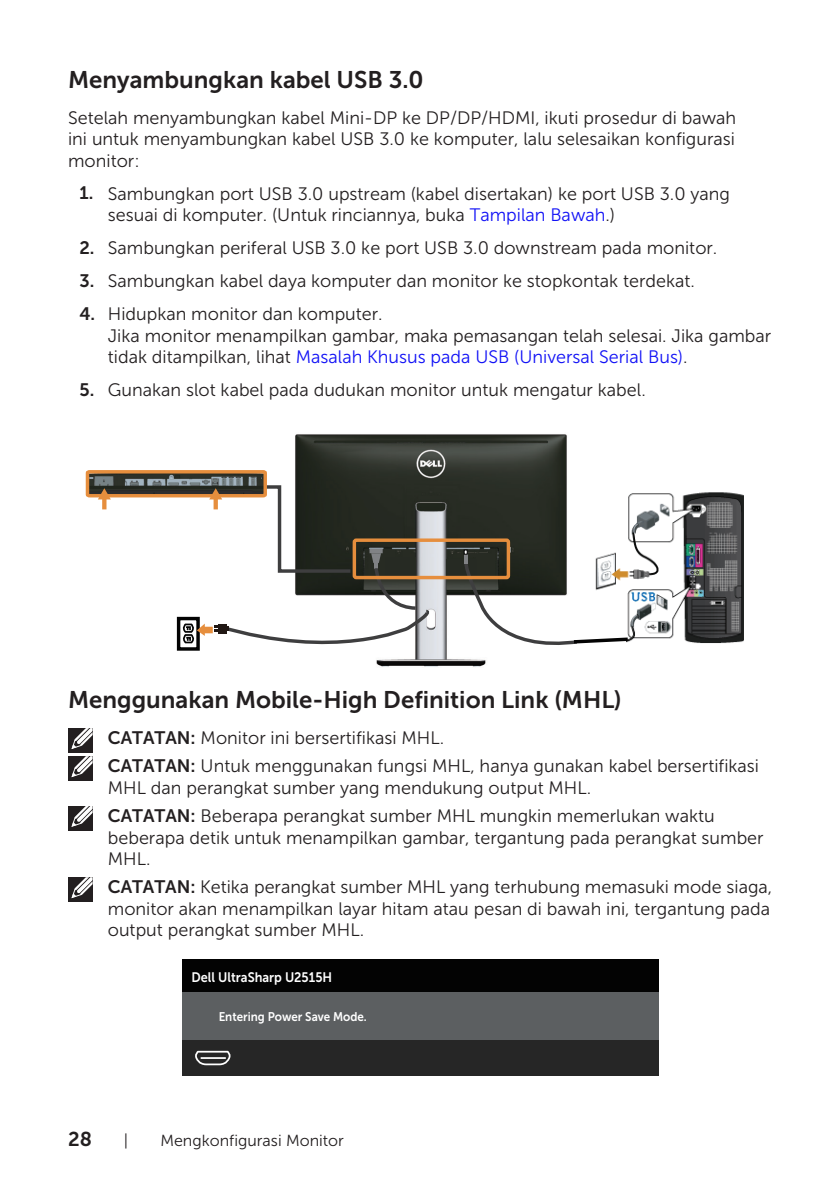
<style>
.page{position:relative;width:840px;height:1191px;background:#fff}
.page>*{position:absolute;margin:0;border:0;box-sizing:border-box;transform-origin:0 0}
.Head_3{font:24px "Museo Sans For Dell 700";color:#231f20}
.t1{font:20px "Museo Sans For Dell 700";color:#231f20}
.text{font:18px/21.6px "Museo Sans For Dell 300";color:#231f20}
.t2{font:16px "Museo Sans For Dell 300";color:#231f20}
.t3{font:13.8px "Museo Sans For Dell 700";color:#fff;scale:.92 1}
.t4{font:12.6px "Museo Sans For Dell 700";color:#fff;scale:.92 1}
.s1{font-family:"Museo Sans For Dell 700"}
.s2{color:#1111f6}
</style>
<div class="page">
<img style="left:295px;top:434px;width:272px;height:233px">
<img style="left:609px;top:492px;width:135px;height:152px">
<div style="left:176px;top:616px;width:23px;height:36px;background:#4e4e4e"></div>
<div style="left:177px;top:617px;width:23px;height:33px;border:3px solid #030303"></div>
<svg style="left:181px;top:616px;width:253px;height:45px"></svg>
<svg style="left:261px;top:483px;width:348px;height:170px"></svg>
<div style="left:577px;top:633px;width:49px;height:12px;background:#fff"></div>
<svg style="left:570px;top:635px;width:61px;height:10px"></svg>
<svg style="left:463px;top:554px;width:4px;height:10px"></svg>
<svg style="left:463px;top:550px;width:4px;height:4px"></svg>
<div style="left:352px;top:538px;width:158px;height:41px;border:3px solid #e68e3d;border-radius:2px"></div>
<svg style="left:86px;top:470px;width:182px;height:39px"></svg>
<div style="left:68px;top:728px;width:24px;height:24px;background:#231f20"></div>
<svg style="left:71px;top:728px;width:22px;height:22px"></svg>
<div style="left:68px;top:756px;width:24px;height:24px;background:#231f20"></div>
<svg style="left:71px;top:756px;width:22px;height:22px"></svg>
<div style="left:68px;top:806px;width:24px;height:24px;background:#231f20"></div>
<svg style="left:71px;top:806px;width:22px;height:21px"></svg>
<div style="left:68px;top:877px;width:24px;height:24px;background:#231f20"></div>
<svg style="left:71px;top:877px;width:22px;height:22px"></svg>
<div style="left:182px;top:984px;width:475px;height:57px;background:#5c5f61"></div>
<div style="left:182px;top:959px;width:475px;height:33px;background:#030303"></div>
<div style="left:182px;top:1040px;width:475px;height:35px;background:#262626"></div>
<svg style="left:195px;top:1051px;width:36px;height:15px"></svg>
<p class="Head_3" style="left:68px;top:67px;width:357px">Menyambungkan kabel USB 3.0</p>
<p class="text" style="left:68px;top:107px;width:669px;text-align:justify">Setelah menyambungkan kabel Mini-DP ke DP/DP/HDMI, ikuti prosedur di bawah ini untuk menyambungkan kabel USB 3.0 ke komputer, lalu selesaikan konfigurasi monitor:</p>
<p class="text" style="left:108px;top:183px;width:623px;text-indent:-28px"><span class="s1">1.</span> Sambungkan port USB 3.0 upstream (kabel disertakan) ke port USB 3.0 yang sesuai di komputer. (Untuk rinciannya, buka <span class="s2">Tampilan Bawah</span>.)</p>
<p class="text" style="left:79px;top:237px;width:639px"><span class="s1">2.</span> Sambungkan periferal USB 3.0 ke port USB 3.0 downstream pada monitor.</p>
<p class="text" style="left:79px;top:270px;width:616px"><span class="s1">3.</span> Sambungkan kabel daya komputer dan monitor ke stopkontak terdekat.</p>
<p class="text" style="left:108px;top:303px;width:664px;text-indent:-28px"><span class="s1">4.</span> Hidupkan monitor dan komputer.<br>Jika monitor menampilkan gambar, maka pemasangan telah selesai. Jika gambar tidak ditampilkan, lihat <span class="s2">Masalah Khusus pada USB (Universal Serial Bus)</span>.</p>
<p class="text" style="left:79px;top:379px;width:567px"><span class="s1">5.</span> Gunakan slot kabel pada dudukan monitor untuk mengatur kabel.</p>
<p class="Head_3" style="left:68px;top:686px;width:555px">Menggunakan Mobile-High Definition Link (MHL)</p>
<p class="text" style="left:108px;top:727px;width:337px"><span class="s1">CATATAN:</span> Monitor ini bersertifikasi MHL.</p>
<p class="text" style="left:108px;top:755px;width:652px"><span class="s1">CATATAN:</span> Untuk menggunakan fungsi MHL, hanya gunakan kabel bersertifikasi<br>MHL dan perangkat sumber yang mendukung output MHL.</p>
<p class="text" style="left:108px;top:805px;width:657px"><span class="s1">CATATAN:</span> Beberapa perangkat sumber MHL mungkin memerlukan waktu beberapa detik untuk menampilkan gambar, tergantung pada perangkat sumber<br>MHL.</p>
<p class="text" style="left:108px;top:876px;width:665px"><span class="s1">CATATAN:</span> Ketika perangkat sumber MHL yang terhubung memasuki mode siaga, monitor akan menampilkan layar hitam atau pesan di bawah ini, tergantung pada output perangkat sumber MHL.</p>
<p class="t3" style="left:191px;top:969px;width:154px">Dell UltraSharp U2515H</p>
<p class="t4" style="left:218px;top:1009px;width:162px">Entering Power Save Mode.</p>
<p class="t1" style="left:68px;top:1127px;width:25px">28</p>
<p class="t2" style="left:124px;top:1131px;width:6px">|</p>
<p class="t2" style="left:160px;top:1131px;width:185px">Mengkonfigurasi Monitor</p>
</div>
